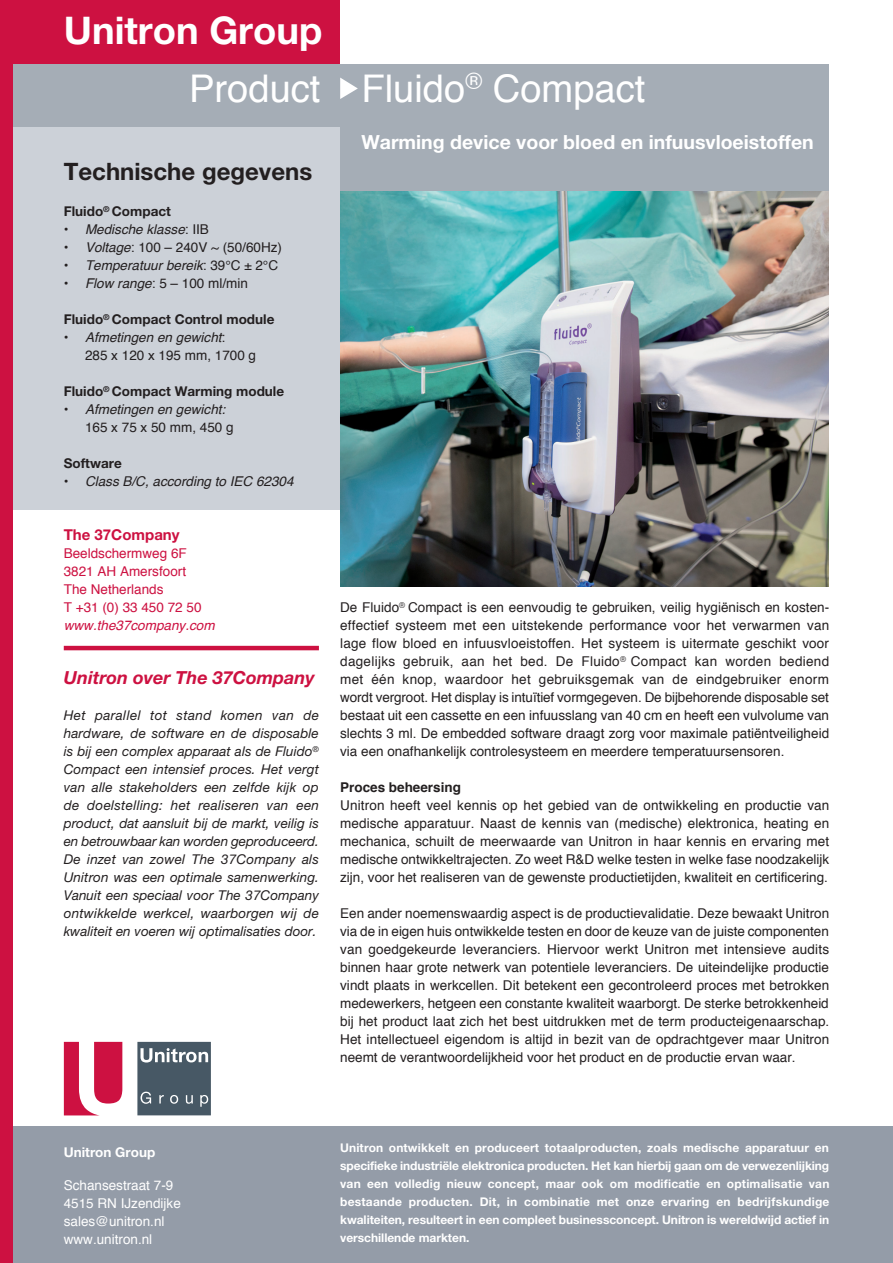
<style>
.page{position:relative;width:893px;height:1263px;background:#fff}
.page>*{position:absolute;margin:0;border:0;box-sizing:border-box;transform-origin:0 0}
.Normaal{font:38.1px "Helvetica";color:#fff}
.Normaal-2{font:700 38.1px "Helvetica Neue";color:#fff}
.Normaal-3{font:700 24px "Helvetica Neue";color:#231f20}
.Normaal-4{font:700 19.5px "Helvetica Neue";color:#fff}
.Normaal-5{font:italic 700 18px "Helvetica Neue";color:#cd1141}
.Normaal-6{font:700 15px "Helvetica Neue";color:#cd1141}
.Normaal-7{font:13.5px/18px "Helvetica";color:#231f20;text-align:justify}
.Normaal-8{font:italic 13.5px/18px "Helvetica Neue";color:#231f20;text-align:justify}
.Normaal-9{font:italic 13.5px "Helvetica";color:#231f20}
.Normaal-10{font:700 13.5px "Helvetica Neue";color:#231f20}
.Normaal-11{font:13.5px "Helvetica";color:#fff}
.Normaal-12{font:13.5px "Helvetica";color:#cd1141}
.Normaal-13{font:italic 13.5px "Helvetica";color:#cd1141}
.Normaal-14{font:700 13.5px "Helvetica";color:#231f20}
.Normaal-15{font:700 13.5px "Helvetica Neue";color:#fff}
.Normaal-16{font:700 12px/18px "Helvetica Neue";letter-spacing:.01em;color:#fff;text-align:justify}
.Normaal-17{font:700 12px "Helvetica Neue";letter-spacing:-.01em;color:#fff}
.s1{font-style:normal}
.s2{font-style:italic}
</style>
<div class="page">
<div style="left:11px;top:0;width:329px;height:64px;background:#cd1141"></div>
<div style="left:0;top:64px;width:340px;height:64px;background:#a5adb6"></div>
<div style="left:340px;top:64px;width:488px;height:127px;background:#a5adb6"></div>
<div style="left:0;top:128px;width:340px;height:382px;background:#ccd1d8"></div>
<div style="left:3px;top:1127px;width:890px;height:136px;background:#949ca8"></div>
<div style="left:0;top:0;width:13px;height:1263px;background:#cd1141"></div>
<svg style="left:340px;top:78px;width:18px;height:21px"></svg>
<svg style="left:64px;top:1042px;width:58px;height:73px"></svg>
<svg style="left:137px;top:1042px;width:74px;height:73px"></svg>
<img style="left:340px;top:191px;width:488px;height:395px">
<hr style="left:64px;top:646px;width:255px;height:4px;background:#cd1141">
<p class="Normaal-2" style="left:64px;top:6px;width:260px">Unitron Group</p>
<p class="Normaal" style="left:189px;top:59px;width:133px">Product</p>
<p class="Normaal" style="left:361px;top:59px;width:286px">Fluido<sup>®</sup> Compact</p>
<p class="Normaal-4" style="left:361px;top:130px;width:454px">Warming device voor bloed en infuusvloeistoffen</p>
<p class="Normaal-3" style="left:64px;top:157px;width:250px">Technische gegevens</p>
<p class="Normaal-10" style="left:64px;top:203px;width:109px">Fluido<sup>®</sup> Compact</p>
<p class="Normaal-9" style="left:64px;top:219px;width:147px"><span class="s1">•</span> Medische klasse<span class="s1">: IIB</span></p>
<p class="Normaal-7" style="left:64px;top:239px;width:220px">• <span class="s2">Voltage</span>: 100 – 240V ~ (50/60Hz)</p>
<p class="Normaal-9" style="left:64px;top:255px;width:216px"><span class="s1">•</span> Temperatuur bereik<span class="s1">: 39°C ± 2°C</span></p>
<p class="Normaal-7" style="left:64px;top:275px;width:186px">• <span class="s2">Flow range</span>: 5 – 100 ml/min</p>
<p class="Normaal-10" style="left:64px;top:311px;width:212px">Fluido<sup>®</sup> Compact Control module</p>
<p class="Normaal-9" style="left:64px;top:327px;width:163px"><span class="s1">•</span> Afmetingen en gewicht<span class="s1">:</span></p>
<p class="Normaal-7" style="left:85px;top:347px;width:173px">285 x 120 x 195 mm, 1700 g</p>
<p class="Normaal-10" style="left:64px;top:383px;width:222px">Fluido<sup>®</sup> Compact Warming module</p>
<p class="Normaal-9" style="left:64px;top:399px;width:163px"><span class="s1">•</span> Afmetingen en gewicht:</p>
<p class="Normaal-7" style="left:85px;top:419px;width:150px">165 x 75 x 50 mm, 450 g</p>
<p class="Normaal-10" style="left:64px;top:455px;width:59px">Software</p>
<p class="Normaal-9" style="left:64px;top:471px;width:231px"><span class="s1">•</span> Class B/C, according to IEC 62304</p>
<p class="Normaal-6" style="left:64px;top:525px;width:117px">The 37Company</p>
<p class="Normaal-12" style="left:64px;top:543px;width:125px">Beeldschermweg 6F</p>
<p class="Normaal-12" style="left:64px;top:561px;width:124px">3821 AH Amersfoort</p>
<p class="Normaal-12" style="left:64px;top:579px;width:101px">The Netherlands</p>
<p class="Normaal-12" style="left:64px;top:597px;width:139px">T +31 (0) 33 450 72 50</p>
<p class="Normaal-13" style="left:64px;top:615px;width:152px">www.the37company.com</p>
<p class="Normaal-5" style="left:64px;top:666px;width:253px">Unitron over The 37Company</p>
<p class="Normaal-8" style="left:64px;top:706px;width:257px">Het parallel tot stand komen van de hardware, de software en de disposable is bij een complex apparaat als de Fluido<sup>® </sup>Compact een intensief proces. Het vergt van alle stakeholders een zelfde kijk op de doelstelling: het realiseren van een product, dat aansluit bij de markt, veilig is en betrouwbaar kan worden geproduceerd.<br>De inzet van zowel The 37Company als Unitron was een optimale samenwerking.<br>Vanuit een speciaal voor The 37Company ontwikkelde werkcel, waarborgen wij de kwaliteit en voeren wij optimalisaties door.</p>
<p class="Normaal-7" style="left:340px;top:599px;width:491px">De Fluido<sup>®</sup> Compact is een eenvoudig te gebruiken, veilig hygiënisch en kosten&shy;effectief systeem met een uitstekende performance voor het verwarmen van lage flow bloed en infuusvloeistoffen. Het systeem is uitermate geschikt voor dagelijks gebruik, aan het bed. De Fluido<sup>®</sup> Compact kan worden bediend met één knop, waardoor het gebruiksgemak van de eindgebruiker enorm wordt vergroot. Het display is intuïtief vormgegeven. De bijbehorende disposable set bestaat uit een cassette en een infuusslang van 40 cm en heeft een vulvolume van slechts 3 ml. De embedded software draagt zorg voor maximale patiëntveiligheid via een onafhankelijk controlesysteem en meerdere temperatuursensoren.</p>
<p class="Normaal-14" style="left:340px;top:776px;width:122px">Proces beheersing</p>
<p class="Normaal-7" style="left:340px;top:797px;width:491px">Unitron heeft veel kennis op het gebied van de ontwikkeling en productie van medische apparatuur. Naast de kennis van (medische) elektronica, heating en mechanica, schuilt de meerwaarde van Unitron in haar kennis en ervaring met medische ontwikkeltrajecten. Zo weet R&amp;D welke testen in welke fase noodzakelijk zijn, voor het realiseren van de gewenste productietijden, kwaliteit en certificering.</p>
<p class="Normaal-7" style="left:340px;top:905px;width:491px">Een ander noemenswaardig aspect is de productievalidatie. Deze bewaakt Unitron via de in eigen huis ontwikkelde testen en door de keuze van de juiste componenten van goedgekeurde leveranciers. Hiervoor werkt Unitron met intensieve audits binnen haar grote netwerk van potentiele leveranciers. De uiteindelijke productie vindt plaats in werkcellen. Dit betekent een gecontroleerd proces met betrokken medewerkers, hetgeen een constante kwaliteit waarborgt. De sterke betrokkenheid bij het product laat zich het best uitdrukken met de term producteigenaarschap.<br>Het intellectueel eigendom is altijd in bezit van de opdrachtgever maar Unitron neemt de verantwoordelijkheid voor het product en de productie ervan waar.</p>
<p class="Normaal-15" style="left:64px;top:1143px;width:93px">Unitron Group</p>
<p class="Normaal-11" style="left:64px;top:1174px;width:111px">Schansestraat 7-9</p>
<p class="Normaal-11" style="left:64px;top:1192px;width:119px">4515 RN IJzendijke</p>
<p class="Normaal-11" style="left:64px;top:1210px;width:102px">sales@unitron.nl</p>
<p class="Normaal-11" style="left:64px;top:1228px;width:90px">www.unitron.nl</p>
<p class="Normaal-16" style="left:340px;top:1138px;width:490px">Unitron ontwikkelt en produceert totaalproducten, zoals medische apparatuur en</p>
<p class="Normaal-17" style="left:340px;top:1158px;width:490px">specifieke industriële elektronica producten. Het kan hierbij gaan om de verwezenlijking</p>
<p class="Normaal-16" style="left:340px;top:1174px;width:491px">van een volledig nieuw concept, maar ook om modificatie en optimalisatie van</p>
<p class="Normaal-16" style="left:340px;top:1192px;width:491px">bestaande producten. Dit, in combinatie met onze ervaring en bedrijfskundige kwaliteiten, resulteert in een compleet businessconcept. Unitron is wereldwijd actief in verschillende markten.</p>
</div>
